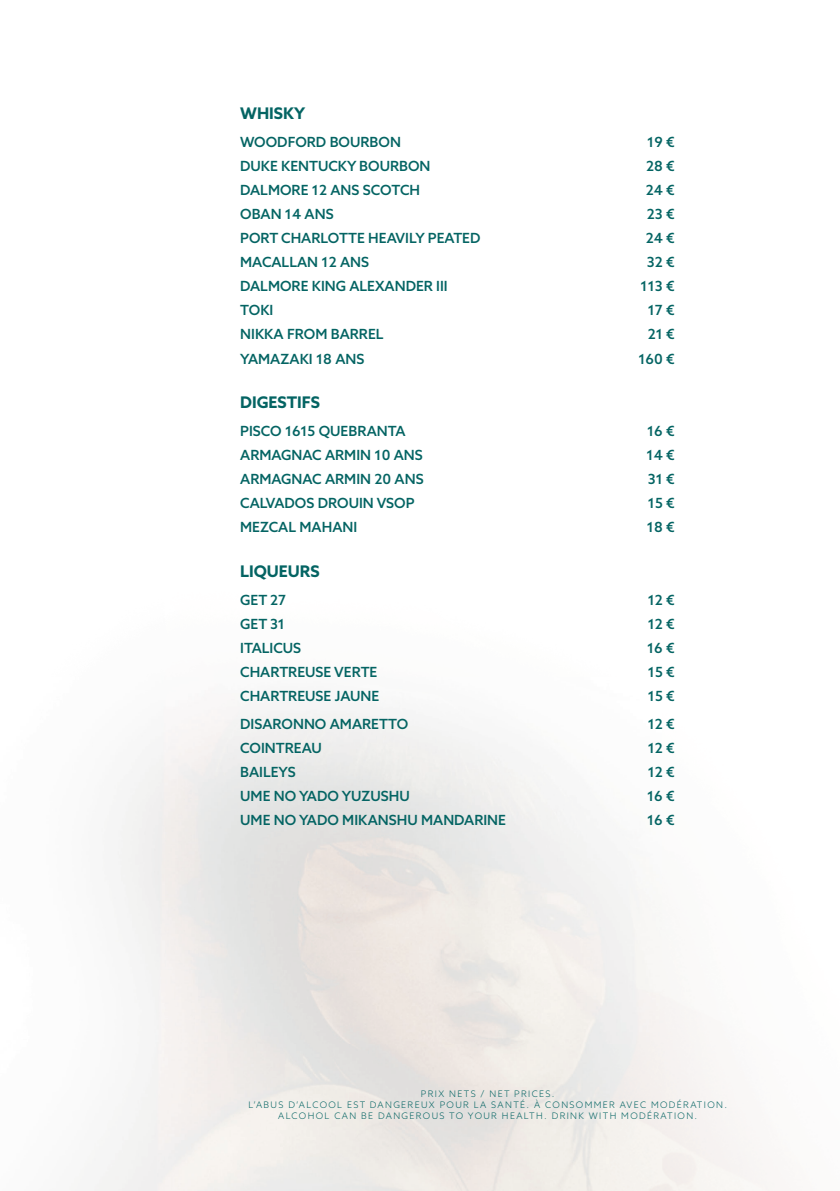
<style>
.page{position:relative;width:840px;height:1191px;background:#fff}
.page>*{position:absolute;margin:0;border:0;box-sizing:border-box;transform-origin:0 0}
.t1{font:700 16px "Azo Sans";color:#046463}
.t2{font:500 14px "Azo Sans";color:#046463}
.t3{font:300 9px/10.8px "Azo Sans";letter-spacing:.15em;color:#046463;text-align:center}
</style>
<div class="page">
<p class="t1" style="left:240px;top:102px;width:66px">WHISKY</p>
<p class="t2" style="left:240px;top:132px;width:162px">WOODFORD BOURBON</p>
<p class="t2" style="left:647px;top:132px;width:29px">19 €</p>
<p class="t2" style="left:240px;top:157px;width:192px">DUKE KENTUCKY BOURBON</p>
<p class="t2" style="left:645px;top:157px;width:30px">28 €</p>
<p class="t2" style="left:240px;top:181px;width:181px">DALMORE 12 ANS SCOTCH</p>
<p class="t2" style="left:645px;top:181px;width:30px">24 €</p>
<p class="t2" style="left:240px;top:205px;width:95px">OBAN 14 ANS</p>
<p class="t2" style="left:646px;top:205px;width:29px">23 €</p>
<p class="t2" style="left:240px;top:229px;width:241px">PORT CHARLOTTE HEAVILY PEATED</p>
<p class="t2" style="left:645px;top:229px;width:30px">24 €</p>
<p class="t2" style="left:240px;top:253px;width:130px">MACALLAN 12 ANS</p>
<p class="t2" style="left:646px;top:253px;width:29px">32 €</p>
<p class="t2" style="left:240px;top:277px;width:209px">DALMORE KING ALEXANDER III</p>
<p class="t2" style="left:640px;top:277px;width:36px">113 €</p>
<p class="t2" style="left:240px;top:301px;width:35px">TOKI</p>
<p class="t2" style="left:647px;top:301px;width:28px">17 €</p>
<p class="t2" style="left:240px;top:325px;width:145px">NIKKA FROM BARREL</p>
<p class="t2" style="left:647px;top:325px;width:29px">21 €</p>
<p class="t2" style="left:240px;top:349px;width:126px">YAMAZAKI 18 ANS</p>
<p class="t2" style="left:638px;top:349px;width:38px">160 €</p>
<p class="t1" style="left:240px;top:392px;width:81px">DIGESTIFS</p>
<p class="t2" style="left:240px;top:422px;width:167px">PISCO 1615 QUEBRANTA</p>
<p class="t2" style="left:646px;top:422px;width:29px">16 €</p>
<p class="t2" style="left:240px;top:446px;width:184px">ARMAGNAC ARMIN 10 ANS</p>
<p class="t2" style="left:646px;top:446px;width:30px">14 €</p>
<p class="t2" style="left:240px;top:470px;width:185px">ARMAGNAC ARMIN 20 ANS</p>
<p class="t2" style="left:647px;top:470px;width:28px">31 €</p>
<p class="t2" style="left:240px;top:494px;width:176px">CALVADOS DROUIN VSOP</p>
<p class="t2" style="left:647px;top:494px;width:28px">15 €</p>
<p class="t2" style="left:240px;top:518px;width:118px">MEZCAL MAHANI</p>
<p class="t2" style="left:646px;top:518px;width:29px">18 €</p>
<p class="t1" style="left:240px;top:560px;width:81px">LIQUEURS</p>
<p class="t2" style="left:240px;top:590px;width:47px">GET 27</p>
<p class="t2" style="left:647px;top:590px;width:29px">12 €</p>
<p class="t2" style="left:240px;top:614px;width:46px">GET 31</p>
<p class="t2" style="left:647px;top:614px;width:29px">12 €</p>
<p class="t2" style="left:240px;top:638px;width:62px">ITALICUS</p>
<p class="t2" style="left:646px;top:638px;width:29px">16 €</p>
<p class="t2" style="left:240px;top:663px;width:139px">CHARTREUSE VERTE</p>
<p class="t2" style="left:647px;top:663px;width:28px">15 €</p>
<p class="t2" style="left:240px;top:687px;width:140px">CHARTREUSE JAUNE</p>
<p class="t2" style="left:647px;top:687px;width:28px">15 €</p>
<p class="t2" style="left:240px;top:715px;width:169px">DISARONNO AMARETTO</p>
<p class="t2" style="left:647px;top:715px;width:29px">12 €</p>
<p class="t2" style="left:240px;top:739px;width:83px">COINTREAU</p>
<p class="t2" style="left:647px;top:739px;width:29px">12 €</p>
<p class="t2" style="left:240px;top:763px;width:57px">BAILEYS</p>
<p class="t2" style="left:647px;top:763px;width:29px">12 €</p>
<p class="t2" style="left:240px;top:787px;width:171px">UME NO YADO YUZUSHU</p>
<p class="t2" style="left:646px;top:787px;width:29px">16 €</p>
<p class="t2" style="left:240px;top:811px;width:267px">UME NO YADO MIKANSHU MANDARINE</p>
<p class="t2" style="left:646px;top:811px;width:29px">16 €</p>
<p class="t3" style="left:248px;top:1088px;width:480px">PRIX NETS / NET PRICES.<br>L’ABUS D’ALCOOL EST DANGEREUX POUR LA SANTÉ. À CONSOMMER AVEC MODÉRATION.<br>ALCOHOL CAN BE DANGEROUS TO YOUR HEALTH. DRINK WITH MODÉRATION.</p>
</div>
